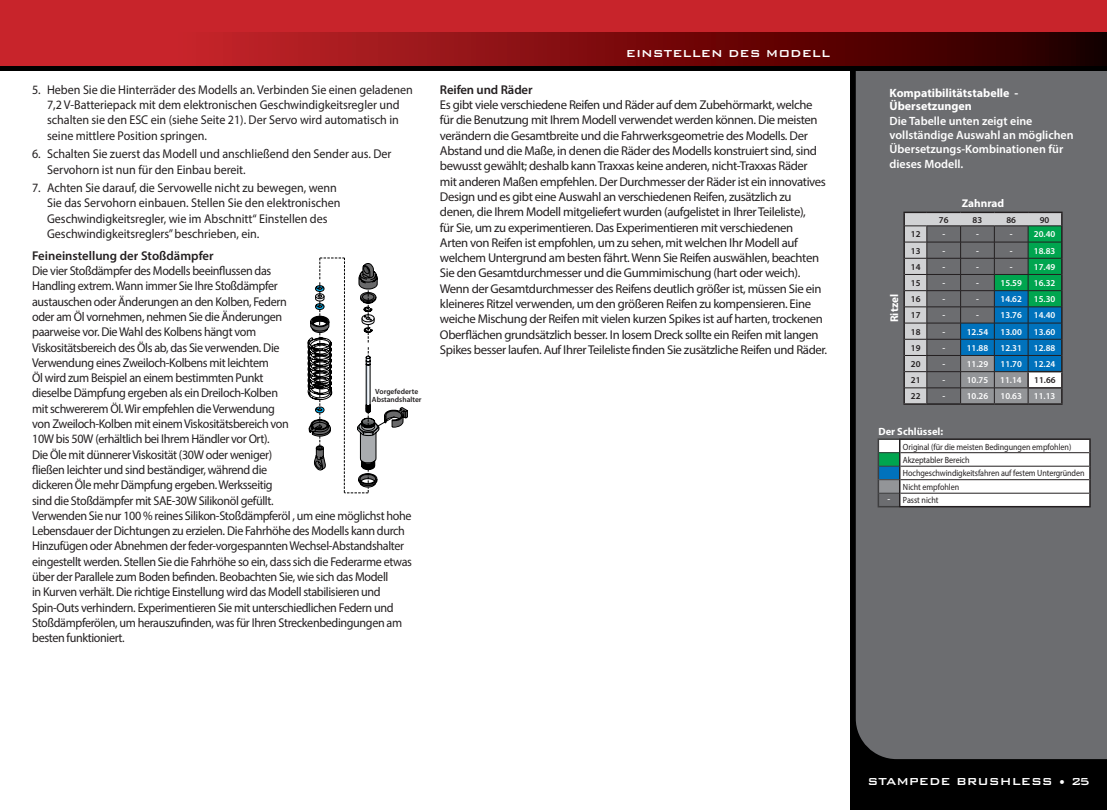
<style>
.page{position:relative;width:1107px;height:810px;background:#fff}
.page>*{position:absolute;margin:0;border:0;box-sizing:border-box;transform-origin:0 0}
.t1{font:500 13.5px "Bank Gothic BT";color:#fff}
.t2{font:12.75px/15.3px "Myriad Pro";letter-spacing:-.03em;color:#231f20;scale:.95 1}
.t3{font:12.75px/15.3px "Myriad Pro";letter-spacing:-.03em;color:#231f20}
.t4{font:12.75px/15.3px "Myriad Pro";letter-spacing:-.005em;color:#231f20;scale:.95 1}
.t5{font:600 12.75px "Myriad Pro";color:#231f20}
.t6{font:600 12px/14.4px "Myriad Pro";color:#fff}
.t7{font:700 12px/13.5px "Myriad Pro";color:#fff}
.t8{font:700 11.25px "Myriad Pro";color:#fff}
.t9{font:700 10.5px "Myriad Pro";color:#fff}
.t10{font:600 9px "Myriad Pro";color:#fff}
.t11{font:9px "Myriad Pro";letter-spacing:-.005em;color:#231f20;scale:.9 1}
.t12{font:600 9px "Myriad Pro";color:#231f20}
.t13{font:600 7.5px/8.1px "Myriad Pro";color:#231f20;text-align:center}
</style>
<div class="page">
<div style="left:850px;top:13px;width:257px;height:797px;background:#000"></div>
<div style="left:856px;top:71px;width:251px;height:688px;background:#6c6d70"></div>
<div style="left:0;top:0;width:1107px;height:70px;background:#000"></div>
<div style="left:0;top:0;width:1107px;height:51px;background:#c8242b"></div>
<svg style="left:0;top:32px;width:1107px;height:34px;background:#831013"></svg>
<svg style="left:308px;top:258px;width:100px;height:236px"></svg>
<hr style="left:903px;top:403px;width:24px;height:2px;background:#231f20">
<hr style="left:927px;top:403px;width:34px;height:2px;background:#231f20">
<hr style="left:961px;top:403px;width:33px;height:2px;background:#231f20">
<hr style="left:994px;top:403px;width:34px;height:2px;background:#231f20">
<hr style="left:1028px;top:403px;width:35px;height:2px;background:#231f20">
<svg style="left:903px;top:212px;width:160px;height:192px;background:#5e8389"></svg>
<hr style="left:1027px;top:387px;width:36px;height:2px;background:#231f20">
<hr style="left:878px;top:438px;width:21px;height:2px;background:#3e3e3f">
<hr style="left:899px;top:438px;width:192px;height:2px;background:#231f20">
<svg style="left:878px;top:439px;width:213px;height:68px;background:#dce1e1"></svg>
<hr style="left:899px;top:506px;width:192px;height:1px;background:#231f20">
<p class="t4" style="left:47px;top:82px;width:387px;text-indent:-15px">5. Heben Sie die Hinterräder des Modells an. Verbinden Sie einen geladenen 7,2 V-Batteriepack mit dem elektronischen Geschwindigkeitsregler und schalten sie den ESC ein (siehe Seite 21). Der Servo wird automatisch in seine mittlere Position springen.</p>
<p class="t4" style="left:47px;top:146px;width:364px;text-indent:-15px">6. Schalten Sie zuerst das Modell und anschließend den Sender aus. Der<br>Servohorn ist nun für den Einbau bereit.</p>
<p class="t4" style="left:47px;top:180px;width:310px;text-indent:-15px">7. Achten Sie darauf, die Servowelle nicht zu bewegen, wenn Sie das Servohorn einbauen. Stellen Sie den elektronischen Geschwindigkeitsregler, wie im Abschnitt“ Einstellen des Geschwindigkeitsreglers” beschrieben, ein.</p>
<p class="t5" style="left:32px;top:247px;width:183px">Feineinstellung der Stoßdämpfer</p>
<p class="t2" style="left:32px;top:263px;width:401px">Die vier Stoßdämpfer des Modells beeinflussen das<br>Handling extrem. Wann immer Sie Ihre Stoßdämpfer<br>austauschen oder Änderungen an den Kolben, Federn<br>oder am Öl vornehmen, nehmen Sie die Änderungen<br>paarweise vor. Die Wahl des Kolbens hängt vom<br>Viskositätsbereich des Öls ab, das Sie verwenden. Die<br>Verwendung eines Zweiloch-Kolbens mit leichtem<br>Öl wird zum Beispiel an einem bestimmten Punkt<br>dieselbe Dämpfung ergeben als ein Dreiloch-Kolben<br>mit schwererem Öl. Wir empfehlen die Verwendung<br>von Zweiloch-Kolben mit einem Viskositätsbereich von<br>10W bis 50W (erhältlich bei Ihrem Händler vor Ort).<br>Die Öle mit dünnerer Viskosität (30W oder weniger)<br>fließen leichter und sind beständiger, während die<br>dickeren Öle mehr Dämpfung ergeben. Werksseitig<br>sind die Stoßdämpfer mit SAE-30W Silikonöl gefüllt.<br>Verwenden Sie nur 100 % reines Silikon-Stoßdämpferöl , um eine möglichst hohe Lebensdauer der Dichtungen zu erzielen. Die Fahrhöhe des Modells kann durch Hinzufügen oder Abnehmen der feder-vorgespannten Wechsel-Abstandshalter eingestellt werden. Stellen Sie die Fahrhöhe so ein, dass sich die Federarme etwas über der Parallele zum Boden befinden. Beobachten Sie, wie sich das Modell<br>in Kurven verhält. Die richtige Einstellung wird das Modell stabilisieren und Spin-Outs verhindern. Experimentieren Sie mit unterschiedlichen Federn und Stoßdämpferölen, um herauszufinden, was für Ihren Streckenbedingungen am besten funktioniert.</p>
<p class="t13" style="left:372px;top:387px;width:51px">Vorgefederte<br>Abstandshalter</p>
<p class="t1" style="left:626px;top:46px;width:206px">EINSTELLEN DES MODELL</p>
<p class="t5" style="left:440px;top:81px;width:94px">Reifen und Räder</p>
<p class="t3" style="left:440px;top:97px;width:389px">Es gibt viele verschiedene Reifen und Räder auf dem Zubehörmarkt, welche für die Benutzung mit Ihrem Modell verwendet werden können. Die meisten verändern die Gesamtbreite und die Fahrwerksgeometrie des Modells. Der Abstand und die Maße, in denen die Räder des Modells konstruiert sind, sind bewusst gewählt; deshalb kann Traxxas keine anderen, nicht-Traxxas Räder mit anderen Maßen empfehlen. Der Durchmesser der Räder ist ein innovatives Design und es gibt eine Auswahl an verschiedenen Reifen, zusätzlich zu denen, die Ihrem Modell mitgeliefert wurden (aufgelistet in Ihrer Teileliste),<br>für Sie, um zu experimentieren. Das Experimentieren mit verschiedenen<br>Arten von Reifen ist empfohlen, um zu sehen, mit welchen Ihr Modell auf welchem Untergrund am besten fährt. Wenn Sie Reifen auswählen, beachten Sie den Gesamtdurchmesser und die Gummimischung (hart oder weich).<br>Wenn der Gesamtdurchmesser des Reifens deutlich größer ist, müssen Sie ein kleineres Ritzel verwenden, um den größeren Reifen zu kompensieren. Eine weiche Mischung der Reifen mit vielen kurzen Spikes ist auf harten, trockenen Oberflächen grundsätzlich besser. In losem Dreck sollte ein Reifen mit langen Spikes besser laufen. Auf Ihrer Teileliste finden Sie zusätzliche Reifen und Räder.</p>
<p class="t7" style="left:890px;top:86px;width:130px">Kompatibilitätstabelle -<br>Übersetzungen</p>
<p class="t6" style="left:890px;top:113px;width:186px">Die Tabelle unten zeigt eine vollständige Auswahl an möglichen<br>Übersetzungs-Kombinationen für dieses Modell.</p>
<p class="t8" style="left:962px;top:196px;width:44px">Zahnrad</p>
<p class="t12" style="left:939px;top:214px;width:11px">76</p>
<p class="t12" style="left:973px;top:214px;width:11px">83</p>
<p class="t12" style="left:1006px;top:214px;width:11px">86</p>
<p class="t12" style="left:1040px;top:214px;width:11px">90</p>
<p class="t12" style="left:911px;top:229px;width:11px">12</p>
<p class="t10" style="left:942px;top:229px;width:4px">-</p>
<p class="t10" style="left:976px;top:229px;width:4px">-</p>
<p class="t10" style="left:1010px;top:229px;width:4px">-</p>
<p class="t10" style="left:1034px;top:229px;width:23px">20.40</p>
<p class="t12" style="left:911px;top:245px;width:11px">13</p>
<p class="t10" style="left:942px;top:245px;width:4px">-</p>
<p class="t10" style="left:976px;top:245px;width:4px">-</p>
<p class="t10" style="left:1010px;top:245px;width:4px">-</p>
<p class="t10" style="left:1034px;top:245px;width:23px">18.83</p>
<p class="t12" style="left:911px;top:261px;width:11px">14</p>
<p class="t10" style="left:942px;top:261px;width:4px">-</p>
<p class="t10" style="left:976px;top:261px;width:4px">-</p>
<p class="t10" style="left:1010px;top:261px;width:4px">-</p>
<p class="t10" style="left:1034px;top:261px;width:23px">17.49</p>
<p class="t12" style="left:911px;top:277px;width:11px">15</p>
<p class="t10" style="left:942px;top:277px;width:4px">-</p>
<p class="t10" style="left:976px;top:277px;width:4px">-</p>
<p class="t10" style="left:1001px;top:277px;width:23px">15.59</p>
<p class="t10" style="left:1034px;top:277px;width:23px">16.32</p>
<p class="t12" style="left:911px;top:293px;width:11px">16</p>
<p class="t10" style="left:942px;top:293px;width:4px">-</p>
<p class="t10" style="left:976px;top:293px;width:4px">-</p>
<p class="t10" style="left:1001px;top:293px;width:23px">14.62</p>
<p class="t10" style="left:1034px;top:293px;width:23px">15.30</p>
<p class="t12" style="left:911px;top:310px;width:11px">17</p>
<p class="t10" style="left:942px;top:310px;width:4px">-</p>
<p class="t10" style="left:976px;top:310px;width:4px">-</p>
<p class="t10" style="left:1001px;top:310px;width:23px">13.76</p>
<p class="t10" style="left:1034px;top:310px;width:23px">14.40</p>
<p class="t12" style="left:911px;top:326px;width:11px">18</p>
<p class="t10" style="left:942px;top:326px;width:4px">-</p>
<p class="t10" style="left:967px;top:326px;width:23px">12.54</p>
<p class="t10" style="left:1001px;top:326px;width:23px">13.00</p>
<p class="t10" style="left:1034px;top:326px;width:23px">13.60</p>
<p class="t12" style="left:911px;top:342px;width:11px">19</p>
<p class="t10" style="left:942px;top:342px;width:4px">-</p>
<p class="t10" style="left:967px;top:342px;width:23px">11.88</p>
<p class="t10" style="left:1001px;top:342px;width:23px">12.31</p>
<p class="t10" style="left:1034px;top:342px;width:23px">12.88</p>
<p class="t12" style="left:911px;top:358px;width:11px">20</p>
<p class="t10" style="left:942px;top:358px;width:4px">-</p>
<p class="t10" style="left:967px;top:358px;width:23px">11.29</p>
<p class="t10" style="left:1001px;top:358px;width:23px">11.70</p>
<p class="t10" style="left:1034px;top:358px;width:23px">12.24</p>
<p class="t12" style="left:911px;top:374px;width:11px">21</p>
<p class="t10" style="left:942px;top:374px;width:4px">-</p>
<p class="t10" style="left:967px;top:374px;width:23px">10.75</p>
<p class="t10" style="left:1000px;top:374px;width:23px">11.14</p>
<p class="t12" style="left:1034px;top:374px;width:23px">11.66</p>
<p class="t12" style="left:911px;top:390px;width:11px">22</p>
<p class="t10" style="left:942px;top:390px;width:4px">-</p>
<p class="t10" style="left:967px;top:390px;width:23px">10.26</p>
<p class="t10" style="left:1001px;top:390px;width:23px">10.63</p>
<p class="t10" style="left:1034px;top:391px;width:23px">11.13</p>
<p class="t9" style="left:878px;top:424px;width:66px">Der Schlüssel:</p>
<p class="t11" style="left:903px;top:441px;width:189px">Original (für die meisten Bedingungen empfohlen)</p>
<p class="t11" style="left:903px;top:454px;width:76px">Akzeptabler Bereich</p>
<p class="t11" style="left:903px;top:468px;width:203px">Hochgeschwindigkeitsfahren auf festem Untergründen</p>
<p class="t11" style="left:903px;top:481px;width:64px">Nicht empfohlen</p>
<p class="t10" style="left:888px;top:494px;width:4px">-</p>
<p class="t11" style="left:903px;top:495px;width:41px">Passt nicht</p>
<p class="t8" style="left:887px;top:322px;width:30px;rotate:-90deg">Ritzel</p>
<p class="t1" style="left:868px;top:774px;width:224px">STAMPEDE BRUSHLESS • 25</p>
</div>
